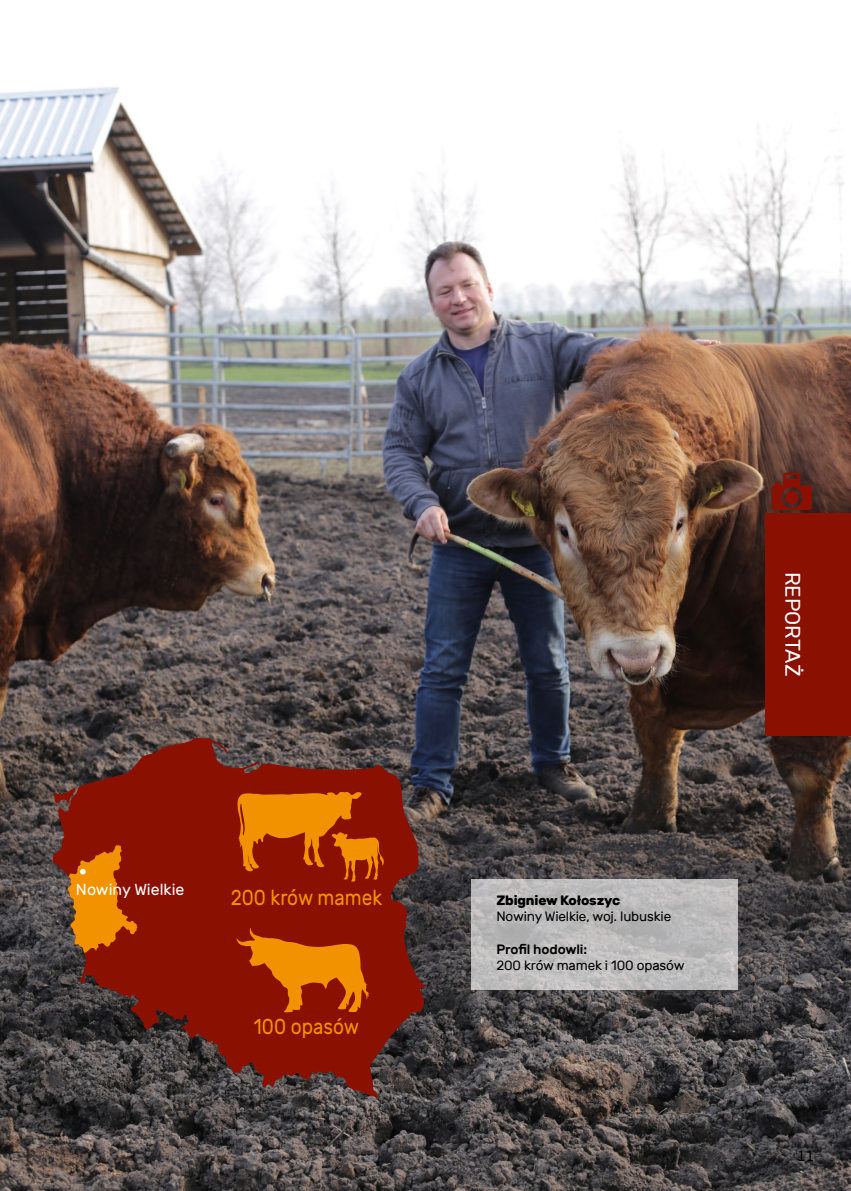
<style>
.page{position:relative;width:851px;height:1191px;background:#fff}
.page>*{position:absolute;margin:0;border:0;box-sizing:border-box;transform-origin:0 0}
.t1{font:21.6px "Rubik";color:#f39200;scale:.88 1}
.t2{font:21px "Rubik";color:#fff}
.t3{font:15.9px "Rubik";color:#fff}
.t4{font:15px "PF Beau Sans Pro";color:#000}
.t5{font:13.5px "Rubik";letter-spacing:-.01em;color:#000}
.t6{font:700 13.5px "Rubik";letter-spacing:-.01em;color:#000}
.t7{font:500 13.5px "Rubik";letter-spacing:-.01em;color:#000}
</style>
<div class="page">
<img style="left:0;top:87px;width:850px;height:1104px">
<svg style="left:53px;top:738px;width:373px;height:360px;background:#70241c"></svg>
<svg style="left:236px;top:927px;width:133px;height:85px;background:#b74801"></svg>
<svg style="left:237px;top:791px;width:147px;height:90px;background:#bc4e01"></svg>
<svg style="left:67px;top:845px;width:70px;height:108px;background:#c05c06"></svg>
<svg style="left:471px;top:879px;width:266px;height:110px;background:#bcbbbb"></svg>
<svg style="left:771px;top:472px;width:40px;height:38px"></svg>
<div style="left:784px;top:491px;width:14px;height:13px;background:#8a1002;border-radius:50%"></div>
<div style="left:765px;top:513px;width:85px;height:223px;background:#8a1002"></div>
<p class="t3" style="left:76px;top:880px;width:110px">Nowiny Wielkie</p>
<h1 class="t1" style="left:231px;top:885px;width:173px">200 krów mamek</h1>
<h1 class="t1" style="left:254px;top:1014px;width:121px">100 opasów</h1>
<p class="t6" style="left:496px;top:892px;width:125px">Zbigniew Kołoszyc</p>
<p class="t5" style="left:496px;top:909px;width:176px">Nowiny Wielkie, woj. lubuskie</p>
<p class="t7" style="left:496px;top:941px;width:92px">Profil hodowli:</p>
<p class="t5" style="left:496px;top:958px;width:190px">200 krów mamek i 100 opasów</p>
<h2 class="t2" style="left:804px;top:571px;width:106px;rotate:90deg">REPORTAŻ</h2>
<p class="t4" style="left:797px;top:1147px;width:19px">11</p>
</div>
